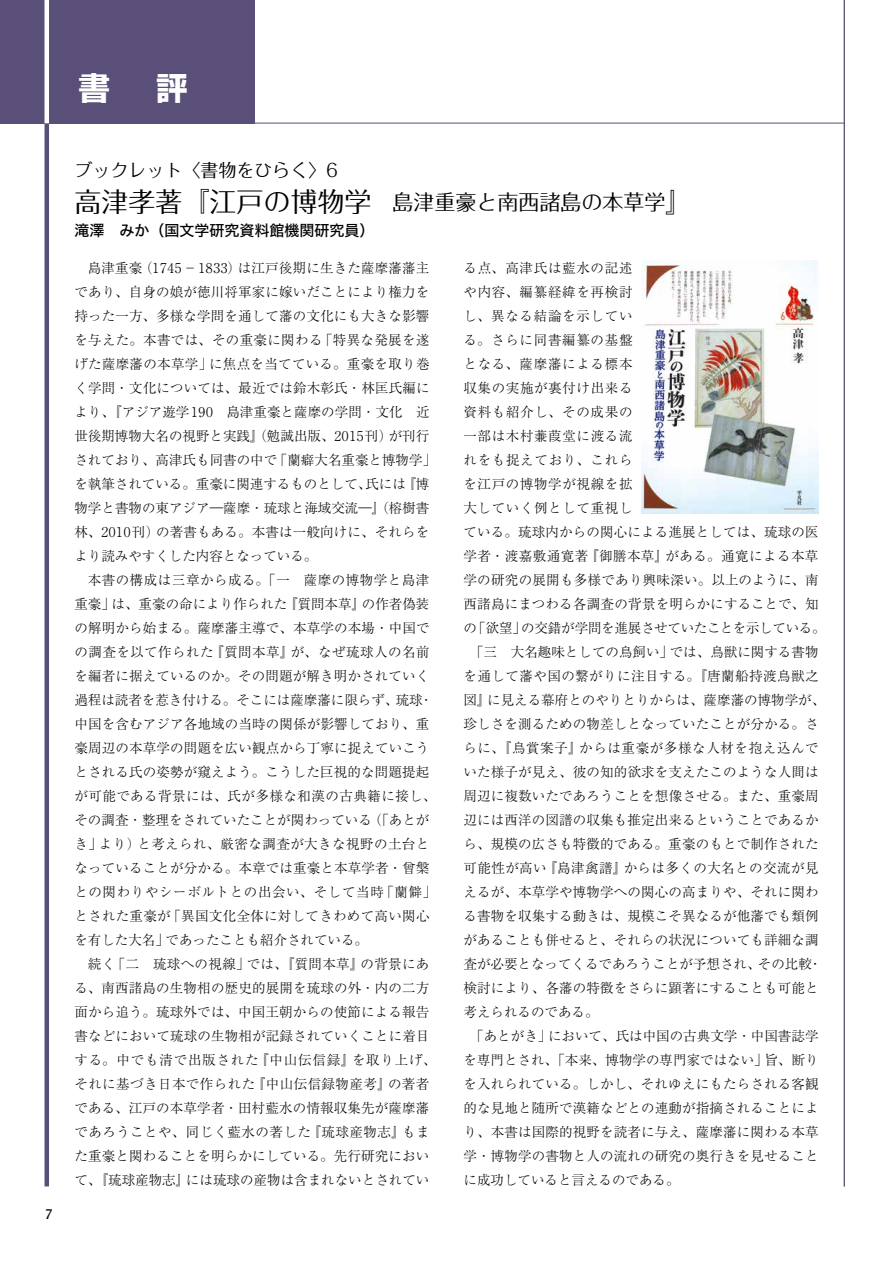
<style>
.page{position:relative;width:893px;height:1263px;background:#fff}
.page>*{position:absolute;margin:0;border:0;box-sizing:border-box;transform-origin:0 0}
.t1{font:700 31.5px "Shin Go Pro";color:#fff}
.t2{font:21px "Folk Pro";color:#000}
.t3{font:18px "Folk Pro";color:#000}
.t4{font:15px "Hira Kaku Std W5";color:#000}
.t5{font:300 13.5px/24px "Ryumin Pro";letter-spacing:.015em;color:#000}
.t6{font:300 13.5px "Ryumin Pro";letter-spacing:.05em;color:#000}
.t7{font:300 13.5px "Ryumin Pro";letter-spacing:.035em;color:#000}
.t8{font:300 13.5px "Ryumin Pro";letter-spacing:.045em;color:#000}
.t9{font:300 13.5px "Ryumin Pro";letter-spacing:-.02em;color:#000}
.t10{font:13.5px "Lucida Console";color:#000}
.s1{font-size:27px}
</style>
<div class="page">
<div style="left:0;top:0;width:255px;height:123px;background:#594f78"></div>
<hr style="left:0;top:123px;width:844px;height:1px;background:#594f78">
<hr style="left:45px;top:0;width:4px;height:1186px;background:#594f78">
<hr style="left:844px;top:0;width:1px;height:1186px;background:#594f78">
<hr style="left:45px;top:0;width:4px;height:123px;background:#fff">
<hr style="left:892px;top:0;width:1px;height:123px;background:#955e29">
<img style="left:641px;top:261px;width:178px;height:253px">
<h1 class="t1" style="left:78px;top:63px;width:33px">書</h1>
<h1 class="t1" style="left:156px;top:63px;width:33px">評</h1>
<p class="t10" style="left:45px;top:1208px;width:10px">7</p>
<h3 class="t3" style="left:74px;top:155px;width:265px">ブックレット〈書物をひらく〉6</h3>
<h2 class="t2" style="left:74px;top:184px;width:619px"><span class="s1">高津孝著『江戸の博物学</span>　島津重豪と南西諸島の本草学<span class="s1">』</span></h2>
<p class="t4" style="left:74px;top:219px;width:301px">滝澤　みか（国文学研究資料館機関研究員）</p>
<p class="t5" style="left:74px;top:255px;width:363px;text-indent:14px">島津重豪（1745－1833）は江戸後期に生きた薩摩藩藩主であり、自身の娘が徳川将軍家に嫁いだことにより権力を持った一方、多様な学問を通して藩の文化にも大きな影響を与えた。本書では、その重豪に関わる「特異な発展を遂げた薩摩藩の本草学」に焦点を当てている。重豪を取り巻く学問・文化については、最近では鈴木彰氏・林匡氏編により、『アジア遊学190　島津重豪と薩摩の学問・文化　近世後期博物大名の視野と実践』（勉誠出版、2015刊）が刊行されており、高津氏も同書の中で「蘭癖大名重豪と博物学」を執筆されている。重豪に関連するものとして、氏には『博物学と書物の東アジア―薩摩・琉球と海域交流―』（榕樹書林、2010刊）の著書もある。本書は一般向けに、それらをより読みやすくした内容となっている。</p>
<p class="t5" style="left:74px;top:567px;width:363px;text-indent:14px">本書の構成は三章から成る。「一　薩摩の博物学と島津重豪」は、重豪の命により作られた『質問本草』の作者偽装の解明から始まる。薩摩藩主導で、本草学の本場・中国での調査を以て作られた『質問本草』が、なぜ琉球人の名前を編者に据えているのか。その問題が解き明かされていく過程は読者を惹き付ける。そこには薩摩藩に限らず、琉球・中国を含むアジア各地域の当時の関係が影響しており、重豪周辺の本草学の問題を広い観点から丁寧に捉えていこうとされる氏の姿勢が窺えよう。こうした巨視的な問題提起が可能である背景には、氏が多様な和漢の古典籍に接し、その調査・整理をされていたことが関わっている（「あとがき」より）と考えられ、厳密な調査が大きな視野の土台となっていることが分かる。本章では重豪と本草学者・曾槃との関わりやシーボルトとの出会い、そして当時「蘭僻」とされた重豪が「異国文化全体に対してきわめて高い関心を有した大名」であったことも紹介されている。</p>
<p class="t5" style="left:74px;top:951px;width:363px;text-align:center">続く「二　琉球への視線」では、『質問本草』の背景にあ<br>る、南西諸島の生物相の歴史的展開を琉球の外・内の二方面から追う。琉球外では、中国王朝からの使節による報告書などにおいて琉球の生物相が記録されていくことに着目する。中でも清で出版された『中山伝信録』を取り上げ、それに基づき日本で作られた『中山伝信録物産考』の著者である、江戸の本草学者・田村藍水の情報収集先が薩摩藩であろうことや、同じく藍水の著した『琉球産物志』もまた重豪と関わることを明らかにしている。先行研究において、『琉球産物志』には琉球の産物は含まれないとされてい</p>
<p class="t6" style="left:463px;top:257px;width:171px">る点、高津氏は藍水の記述</p>
<p class="t6" style="left:463px;top:281px;width:171px">や内容、編纂経緯を再検討</p>
<p class="t6" style="left:463px;top:305px;width:171px">し、異なる結論を示してい</p>
<p class="t6" style="left:463px;top:329px;width:171px">る。さらに同書編纂の基盤</p>
<p class="t6" style="left:463px;top:353px;width:171px">となる、薩摩藩による標本</p>
<p class="t8" style="left:463px;top:377px;width:170px">収集の実施が裏付け出来る</p>
<p class="t6" style="left:463px;top:401px;width:171px">資料も紹介し、その成果の</p>
<p class="t8" style="left:463px;top:425px;width:170px">一部は木村蒹葭堂に渡る流</p>
<p class="t6" style="left:463px;top:449px;width:171px">れをも捉えており、これら</p>
<p class="t8" style="left:463px;top:473px;width:170px">を江戸の博物学が視線を拡</p>
<p class="t8" style="left:463px;top:497px;width:170px">大していく例として重視し</p>
<p class="t5" style="left:463px;top:519px;width:357px">ている。琉球内からの関心による進展としては、琉球の医</p>
<p class="t7" style="left:463px;top:545px;width:356px">学者・渡嘉敷通寛著『御膳本草』がある。通寛による本草</p>
<p class="t5" style="left:463px;top:567px;width:357px">学の研究の展開も多様であり興味深い。以上のように、南</p>
<p class="t5" style="left:463px;top:591px;width:357px">西諸島にまつわる各調査の背景を明らかにすることで、知</p>
<p class="t9" style="left:463px;top:617px;width:364px">の「欲望」の交錯が学問を進展させていたことを示している。</p>
<p class="t5" style="left:470px;top:639px;width:350px">「三　大名趣味としての鳥飼い」では、鳥獣に関する書物</p>
<p class="t7" style="left:463px;top:665px;width:357px">を通して藩や国の繋がりに注目する。『唐蘭船持渡鳥獣之</p>
<p class="t5" style="left:463px;top:687px;width:363px">図』に見える幕府とのやりとりからは、薩摩藩の博物学が、</p>
<p class="t5" style="left:463px;top:711px;width:357px">珍しさを測るための物差しとなっていたことが分かる。さ</p>
<p class="t8" style="left:463px;top:737px;width:357px">らに、『鳥賞案子』からは重豪が多様な人材を抱え込んで</p>
<p class="t5" style="left:463px;top:759px;width:357px">いた様子が見え、彼の知的欲求を支えたこのような人間は</p>
<p class="t5" style="left:463px;top:783px;width:357px">周辺に複数いたであろうことを想像させる。また、重豪周</p>
<p class="t5" style="left:463px;top:807px;width:357px">辺には西洋の図譜の収集も推定出来るということであるか</p>
<p class="t5" style="left:463px;top:831px;width:357px">ら、規模の広さも特徴的である。重豪のもとで制作された</p>
<p class="t7" style="left:463px;top:857px;width:356px">可能性が高い『島津禽譜』からは多くの大名との交流が見</p>
<p class="t5" style="left:463px;top:879px;width:357px">えるが、本草学や博物学への関心の高まりや、それに関わ</p>
<p class="t5" style="left:463px;top:903px;width:357px">る書物を収集する動きは、規模こそ異なるが他藩でも類例</p>
<p class="t5" style="left:463px;top:927px;width:357px">があることも併せると、それらの状況についても詳細な調</p>
<p class="t5" style="left:463px;top:951px;width:360px">査が必要となってくるであろうことが予想され、その比較・</p>
<p class="t5" style="left:463px;top:975px;width:357px">検討により、各藩の特徴をさらに顕著にすることも可能と</p>
<p class="t5" style="left:463px;top:999px;width:136px">考えられるのである。</p>
<p class="t5" style="left:470px;top:1023px;width:350px">「あとがき」において、氏は中国の古典文学・中国書誌学</p>
<p class="t5" style="left:463px;top:1047px;width:356px">を専門とされ、「本来、博物学の専門家ではない」旨、断り</p>
<p class="t5" style="left:463px;top:1071px;width:357px">を入れられている。しかし、それゆえにもたらされる客観</p>
<p class="t5" style="left:463px;top:1095px;width:357px">的な見地と随所で漢籍などとの連動が指摘されることによ</p>
<p class="t5" style="left:463px;top:1119px;width:357px">り、本書は国際的視野を読者に与え、薩摩藩に関わる本草</p>
<p class="t5" style="left:463px;top:1143px;width:357px">学・博物学の書物と人の流れの研究の奥行きを見せること</p>
<p class="t5" style="left:463px;top:1167px;width:217px">に成功していると言えるのである。</p>
</div>
